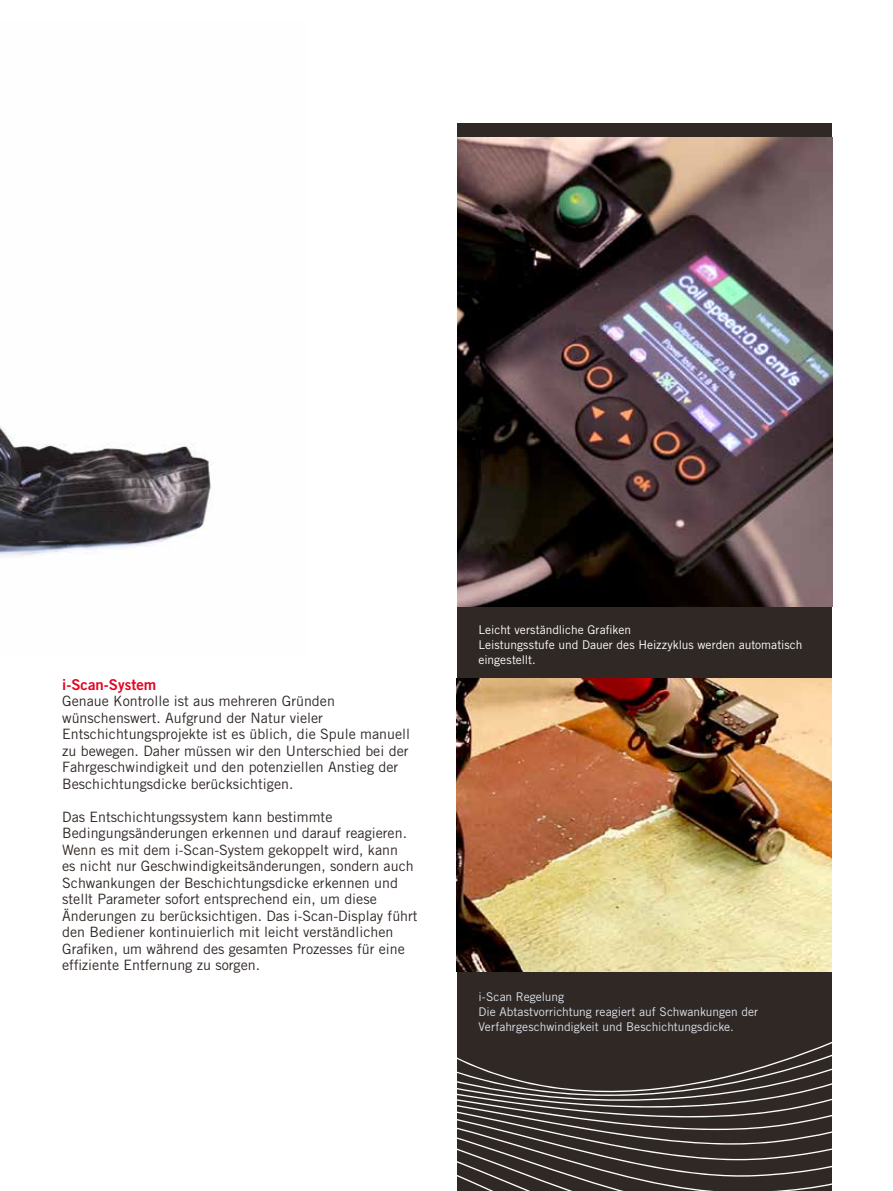
<style>
.page{position:relative;width:893px;height:1191px;background:#fff}
.page>*{position:absolute;margin:0;border:0;box-sizing:border-box;transform-origin:0 0}
.t1{font:15px "Trade Gothic LT Std Bd 2";color:#e40521}
.t2{font:14.25px/16.5px "Trade Gothic LT Std";color:#2f2825}
.t3{font:12px/15px "Trade Gothic LT Std";letter-spacing:-.005em;color:#dce2eb}
.t4{font:12px/15px "Trade Gothic LT Std";color:#fff}
</style>
<div class="page">
<div style="left:457px;top:201px;width:375px;height:990px;background:#2f2825"></div>
<svg style="left:457px;top:971px;width:375px;height:1px"></svg>
<svg style="left:457px;top:1066px;width:375px;height:125px"></svg>
<img style="left:457px;top:679px;width:375px;height:292px">
<div style="left:457px;top:123px;width:375px;height:483px;background:#2f2825"></div>
<img style="left:457px;top:138px;width:375px;height:468px">
<img style="left:0;top:426px;width:211px;height:130px">
<p class="t1" style="left:62px;top:675px;width:96px">i-Scan-System</p>
<p class="t2" style="left:62px;top:692px;width:349px">Genaue Kontrolle ist aus mehreren Gründen wünschenswert. Aufgrund der Natur vieler Entschichtungsprojekte ist es üblich, die Spule manuell zu bewegen. Daher müssen wir den Unterschied bei der Fahrgeschwindigkeit und den potenziellen Anstieg der Beschichtungsdicke berücksichtigen.</p>
<p class="t2" style="left:62px;top:808px;width:357px">Das Entschichtungssystem kann bestimmte Bedingungsänderungen erkennen und darauf reagieren.<br>Wenn es mit dem i-Scan-System gekoppelt wird, kann<br>es nicht nur Geschwindigkeitsänderungen, sondern auch Schwankungen der Beschichtungsdicke erkennen und stellt Parameter sofort entsprechend ein, um diese Änderungen zu berücksichtigen. Das i-Scan-Display führt den Bediener kontinuierlich mit leicht verständlichen Grafiken, um während des gesamten Prozesses für eine effiziente Entfernung zu sorgen.</p>
<p class="t4" style="left:478px;top:622px;width:325px">Leicht verständliche Grafiken<br>Leistungsstufe und Dauer des Heizzyklus werden automatisch eingestellt.</p>
<p class="t3" style="left:478px;top:988px;width:281px">i-Scan Regelung<br>Die Abtastvorrichtung reagiert auf Schwankungen der<br>Verfahrgeschwindigkeit und Beschichtungsdicke.</p>
</div>
